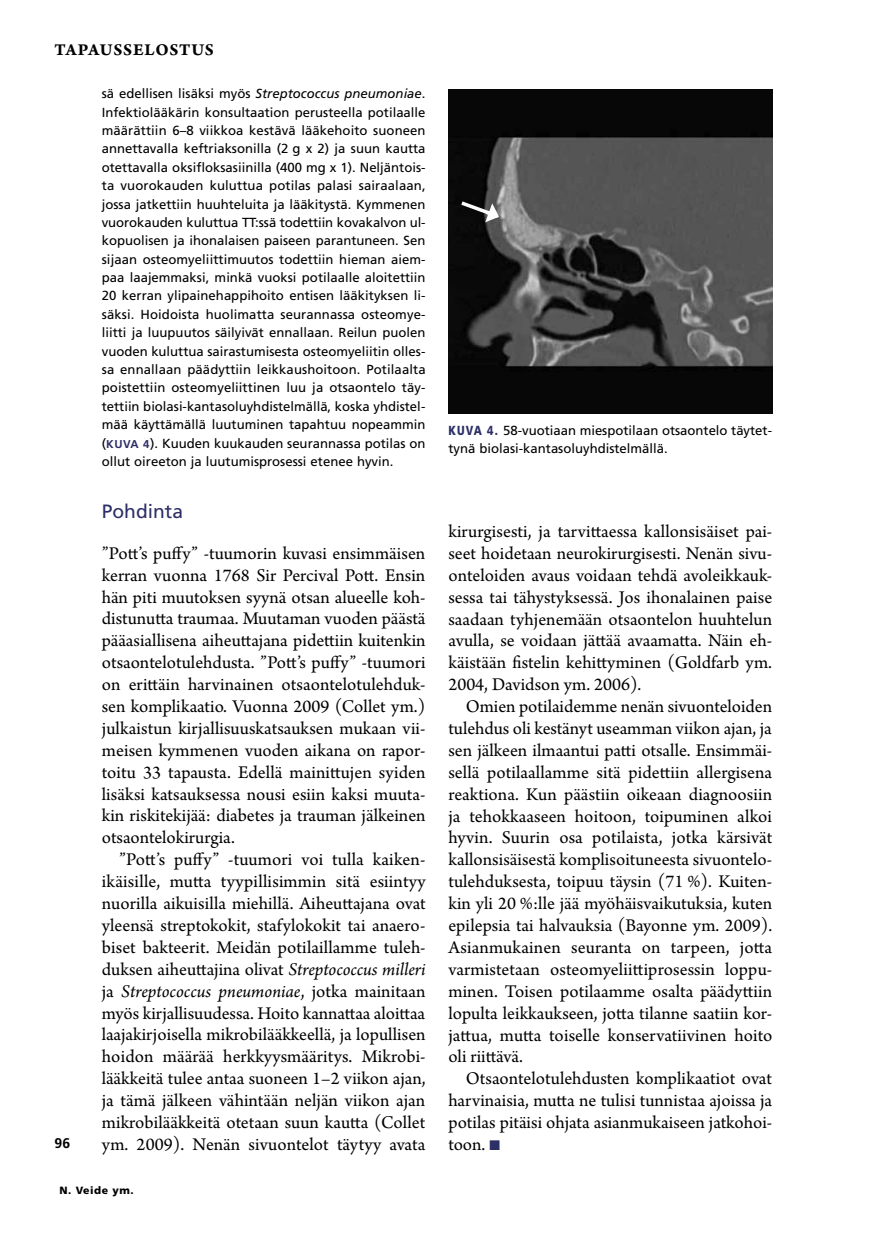
<style>
.page{position:relative;width:874px;height:1241px;background:#fff}
.page>*{position:absolute;margin:0;border:0;box-sizing:border-box;transform-origin:0 0}
.t1{font:19.25px "Frutiger LT Std";color:#2c2e66}
.t2{font:18.9px/21.9px "Arno Pro";color:#000;text-align:justify}
.t3{font:17.5px "Arno Pro Bold Sm Text";letter-spacing:.045em;color:#000}
.t4{font:700 14px "Frutiger LT Std";color:#000}
.t5{font:13.12px/18.4px "Frutiger LT Std";color:#000;text-align:justify}
.t6{font:900 10.5px "Frutiger LT Std";letter-spacing:.05em;color:#000}
.s1{font-style:italic}
.s2{font-weight:700;font-size:11.38px;color:#2c2e66}
.s3{font-weight:900;color:#2c2e66}
.s4{color:#2c2e66}
</style>
<div class="page">
<img style="left:448px;top:89px;width:323px;height:324px">
<svg style="left:457px;top:198px;width:41px;height:24px"></svg>
<p class="t3" style="left:55px;top:39px;width:161px">TAPAUSSELOSTUS</p>
<p class="t4" style="left:55px;top:1134px;width:17px">96</p>
<p class="t5" style="left:102px;top:84px;width:325px">sä edellisen lisäksi myös <span class="s1">Streptococcus pneumoniae</span>.<br>Infektiolääkärin konsultaation perusteella potilaalle määrättiin 6–8 viikkoa kestävä lääkehoito suoneen annettavalla keftriaksonilla (2 g x 2) ja suun kautta otettavalla oksifloksasiinilla (400 mg x 1). Neljäntois&shy;ta vuorokauden kuluttua potilas palasi sairaalaan, jossa jatkettiin huuhteluita ja lääkitystä. Kymmenen vuorokauden kuluttua TT:ssä todettiin kovakalvon ul&shy;kopuolisen ja ihonalaisen paiseen parantuneen. Sen sijaan osteomyeliittimuutos todettiin hieman aiem&shy;paa laajemmaksi, minkä vuoksi potilaalle aloitettiin 20 kerran ylipainehappihoito entisen lääkityksen li&shy;säksi. Hoidoista huolimatta seurannassa osteomye&shy;liitti ja luupuutos säilyivät ennallaan. Reilun puolen vuoden kuluttua sairastumisesta osteomyeliitin olles&shy;sa ennallaan päädyttiin leikkaushoitoon. Potilaalta poistettiin osteomyeliittinen luu ja otsaontelo täy&shy;tettiin biolasi-kantasoluyhdistelmällä, koska yhdistel&shy;mää käyttämällä luutuminen tapahtuu nopeammin (<span class="s2">KUVA 4</span>). Kuuden kuukauden seurannassa potilas on ollut oireeton ja luutumisprosessi etenee hyvin.</p>
<p class="t1" style="left:102px;top:500px;width:83px">Pohdinta</p>
<p class="t2" style="left:102px;top:543px;width:325px">”Pott’s puffy” ‑tuumorin kuvasi ensimmäisen kerran vuonna 1768 Sir Percival Pott. Ensin hän piti muutoksen syynä otsan alueelle koh‑ distunutta traumaa. Muutaman vuoden päästä pääasiallisena aiheuttajana pidettiin kuitenkin otsaontelotulehdusta. ”Pott’s puffy” ‑tuumori on erittäin harvinainen otsaontelotulehduk‑ sen komplikaatio. Vuonna 2009 (Collet ym.) julkaistun kirjallisuuskatsauksen mukaan vii‑ meisen kymmenen vuoden aikana on rapor‑ toitu 33 tapausta. Edellä mainittujen syiden lisäksi katsauksessa nousi esiin kaksi muuta‑ kin riskitekijää: diabetes ja trauman jälkeinen otsaontelokirurgia.</p>
<p class="t2" style="left:102px;top:849px;width:325px;text-indent:17px">”Pott’s puffy” ‑tuumori voi tulla kaiken‑ ikäisille, mutta tyypillisimmin sitä esiintyy nuorilla aikuisilla miehillä. Aiheuttajana ovat yleensä streptokokit, stafylokokit tai anaero‑ biset bakteerit. Meidän potilaillamme tuleh‑ duksen aiheuttajina olivat <span class="s1">Streptococcus milleri </span>ja <span class="s1">Streptococcus pneumoniae</span>, jotka mainitaan myös kirjallisuudessa. Hoito kannattaa aloittaa laajakirjoisella mikrobilääkkeellä, ja lopullisen hoidon määrää herkkyysmääritys. Mikrobi‑ lääkkeitä tulee antaa suoneen 1–2 viikon ajan, ja tämä jälkeen vähintään neljän viikon ajan mikrobilääkkeitä otetaan suun kautta (Collet ym. 2009). Nenän sivuontelot täytyy avata</p>
<p class="t6" style="left:60px;top:1183px;width:76px">N. Veide ym.</p>
<p class="t5" style="left:448px;top:421px;width:325px;line-height:17.5px"><span class="s3">Kuva 4.</span> 58-vuotiaan miespotilaan otsaontelo täytet&shy;tynä biolasi-kantasoluyhdistelmällä.</p>
<p class="t2" style="left:448px;top:521px;width:325px">kirurgisesti, ja tarvittaessa kallonsisäiset pai‑ seet hoidetaan neurokirurgisesti. Nenän sivu‑ onteloiden avaus voidaan tehdä avoleikkauk‑ sessa tai tähystyksessä. Jos ihonalainen paise saadaan tyhjenemään otsaontelon huuhtelun avulla, se voidaan jättää avaamatta. Näin eh‑ käistään fistelin kehittyminen (Goldfarb ym.<br>2004, Davidson ym. 2006).</p>
<p class="t2" style="left:448px;top:696px;width:325px;text-indent:17px">Omien potilaidemme nenän sivuonteloiden tulehdus oli kestänyt useamman viikon ajan, ja sen jälkeen ilmaantui patti otsalle. Ensimmäi‑ sellä potilaallamme sitä pidettiin allergisena reaktiona. Kun päästiin oikeaan diagnoosiin ja tehokkaaseen hoitoon, toipuminen alkoi hyvin. Suurin osa potilaista, jotka kärsivät kallonsisäisestä komplisoituneesta sivuontelo&shy;tulehduksesta, toipuu täysin (71 %). Kuiten‑ kin yli 20 %:lle jää myöhäisvaikutuksia, kuten epilepsia tai halvauksia (Bayonne ym. 2009).<br>Asianmukainen seuranta on tarpeen, jotta varmistetaan osteomyeliittiprosessin loppu‑ minen. Toisen potilaamme osalta päädyttiin lopulta leikkaukseen, jotta tilanne saatiin kor‑ jattua, mutta toiselle konservatiivinen hoito oli riittävä.</p>
<p class="t2" style="left:448px;top:1068px;width:325px;text-indent:17px">Otsaontelotulehdusten komplikaatiot ovat harvinaisia, mutta ne tulisi tunnistaa ajoissa ja potilas pitäisi ohjata asianmukaiseen jatkohoi‑ toon. <span class="s4">■</span></p>
</div>
